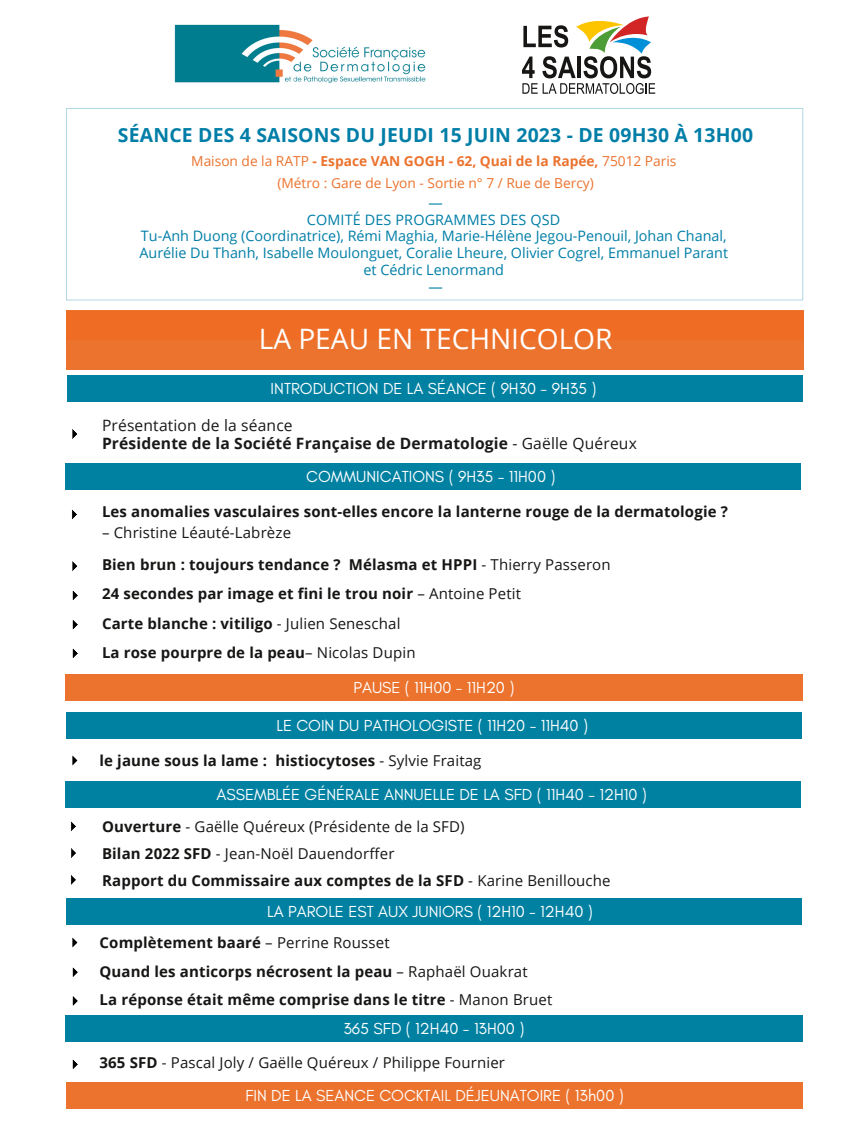
<style>
.page{position:relative;width:867px;height:1126px;background:#fff}
.page>*{position:absolute;margin:0;border:0;box-sizing:border-box;transform-origin:0 0}
.t1{font:28.12px "Open Sans";color:#fff}
.t2{font:700 19.38px "Open Sans";letter-spacing:.01em;color:#007ea7}
.t3{font:16.25px "Glacial Indifference";color:#fff}
.t4{font:700 15.62px/18.8px "Open Sans";letter-spacing:.01em;color:#191919}
.t5{font:700 15px/29.1px "Open Sans";letter-spacing:.01em;color:#171615}
.t6{font:15px/32.4px "Open Sans";letter-spacing:.01em;color:#171615}
.t7{font:14.38px/16.9px "Open Sans";color:#007ea7;text-align:center}
.t8{font:13.75px/21.6px "Open Sans";color:#eb732e;text-align:center}
.s1{font-weight:700}
.s2{font-weight:400}
</style>
<div class="page">
<div style="left:65px;top:463px;width:735px;height:27px;background:#0081a2"></div>
<svg style="left:72px;top:429px;width:5px;height:10px"></svg>
<svg style="left:72px;top:509px;width:5px;height:10px"></svg>
<svg style="left:72px;top:755px;width:6px;height:10px"></svg>
<svg style="left:72px;top:937px;width:6px;height:10px"></svg>
<div style="left:66px;top:712px;width:735px;height:27px;background:#0081a2"></div>
<div style="left:66px;top:310px;width:737px;height:59px;background:#eb732e"></div>
<div style="left:67px;top:375px;width:735px;height:27px;background:#0081a2"></div>
<div style="left:66px;top:898px;width:735px;height:27px;background:#0081a2"></div>
<svg style="left:72px;top:561px;width:6px;height:10px"></svg>
<div style="left:66px;top:1015px;width:736px;height:27px;background:#0081a2"></div>
<div style="left:66px;top:1082px;width:737px;height:26px;background:#eb732e"></div>
<svg style="left:72px;top:967px;width:6px;height:10px"></svg>
<svg style="left:72px;top:591px;width:6px;height:9px"></svg>
<svg style="left:72px;top:620px;width:6px;height:9px"></svg>
<svg style="left:72px;top:1059px;width:6px;height:10px"></svg>
<svg style="left:66px;top:109px;width:737px;height:191px"></svg>
<div style="left:66px;top:311px;width:737px;height:29px;background:#ef6c24"></div>
<img style="left:174px;top:24px;width:252px;height:59px">
<svg style="left:522px;top:16px;width:133px;height:78px"></svg>
<div style="left:66px;top:674px;width:736px;height:26px;background:#eb732e"></div>
<svg style="left:72px;top:649px;width:6px;height:9px"></svg>
<div style="left:66px;top:781px;width:734px;height:26px;background:#0081a2"></div>
<svg style="left:71px;top:848px;width:5px;height:10px"></svg>
<svg style="left:71px;top:821px;width:5px;height:10px"></svg>
<svg style="left:71px;top:875px;width:5px;height:10px"></svg>
<svg style="left:72px;top:996px;width:6px;height:10px"></svg>
<p class="t2" style="left:118px;top:122px;width:636px">SÉANCE DES 4 SAISONS DU JEUDI 15 JUIN 2023 - DE 09H30 À 13H00</p>
<p class="t8" style="left:191px;top:150px;width:487px">Maison de la RATP <span class="s1">- Espace VAN GOGH - 62, Quai de la Rapée,</span> 75012 Paris (Métro : Gare de Lyon - Sortie n° 7 / Rue de Bercy)</p>
<p class="t7" style="left:139px;top:194px;width:590px">—<br>COMITÉ DES PROGRAMMES DES QSD<br>Tu-Anh Duong (Coordinatrice), Rémi Maghia, Marie-Hélène Jegou-Penouil, Johan Chanal, Aurélie Du Thanh, Isabelle Moulonguet, Coralie Lheure, Olivier Cogrel, Emmanuel Parant et Cédric Lenormand<br>—</p>
<h1 class="t1" style="left:259px;top:319px;width:355px">LA PEAU EN TECHNICOLOR</h1>
<p class="t3" style="left:271px;top:379px;width:327px">INTRODUCTION DE LA SÉANCE ( 9H30 - 9H35 )</p>
<p class="t4" style="left:102px;top:415px;width:536px"><span class="s2">Présentation de la séance<br></span>Présidente de la Société Française de Dermatologie <span class="s2">- Gaëlle Quéreux</span></p>
<p class="t3" style="left:306px;top:467px;width:251px">COMMUNICATIONS ( 9H35 - 11H00 )</p>
<p class="t5" style="left:102px;top:497px;width:627px">Les anomalies vasculaires sont-elles encore la lanterne rouge de la dermatologie ?</p>
<p class="t6" style="left:102px;top:516px;width:510px">– Christine Léauté-Labrèze<br><span class="s1">Bien brun : toujours tendance ? Mélasma et HPPI</span> - Thierry Passeron</p>
<p class="t5" style="left:102px;top:579px;width:420px">24 secondes par image et fini le trou noir <span class="s2">– Antoine Petit<br></span>Carte blanche : vitiligo <span class="s2">- Julien Seneschal<br></span>La rose pourpre de la peau<span class="s2">– Nicolas Dupin</span></p>
<p class="t3" style="left:353px;top:677px;width:162px">PAUSE ( 11H00 - 11H20 )</p>
<p class="t3" style="left:276px;top:716px;width:313px">LE COIN DU PATHOLOGISTE ( 11H20 - 11H40 )</p>
<p class="t5" style="left:100px;top:745px;width:383px">le jaune sous la lame : histiocytoses <span class="s2">- Sylvie Fraitag</span></p>
<p class="t3" style="left:216px;top:785px;width:432px">ASSEMBLÉE GÉNÉRALE ANNUELLE DE LA SFD ( 11H40 - 12H10 )</p>
<p class="t6" style="left:102px;top:810px;width:364px"><span class="s1">Ouverture</span> - Gaëlle Quéreux (Présidente de la SFD)</p>
<p class="t5" style="left:102px;top:865px;width:510px">Rapport du Commissaire aux comptes de la SFD <span class="s2">- Karine Benillouche</span></p>
<p class="t6" style="left:102px;top:836px;width:294px"><span class="s1">Bilan 2022 SFD</span> - Jean-Noël Dauendorffer</p>
<p class="t3" style="left:267px;top:901px;width:327px">LA PAROLE EST AUX JUNIORS ( 12H10 - 12H40 )</p>
<p class="t5" style="left:100px;top:927px;width:430px">Complètement baaré <span class="s2">– Perrine Rousset<br></span>Quand les anticorps nécrosent la peau <span class="s2">– Raphaël Ouakrat</span></p>
<p class="t5" style="left:100px;top:984px;width:454px">La réponse était même comprise dans le titre <span class="s2">- Manon Bruet</span></p>
<p class="t3" style="left:343px;top:1018px;width:182px">365 SFD ( 12H40 - 13H00 )</p>
<p class="t6" style="left:100px;top:1046px;width:407px"><span class="s1">365 SFD</span> - Pascal Joly / Gaëlle Quéreux / Philippe Fournier</p>
<p class="t3" style="left:245px;top:1085px;width:380px">FIN DE LA SEANCE COCKTAIL DÉJEUNATOIRE ( 13h00 )</p>
</div>
